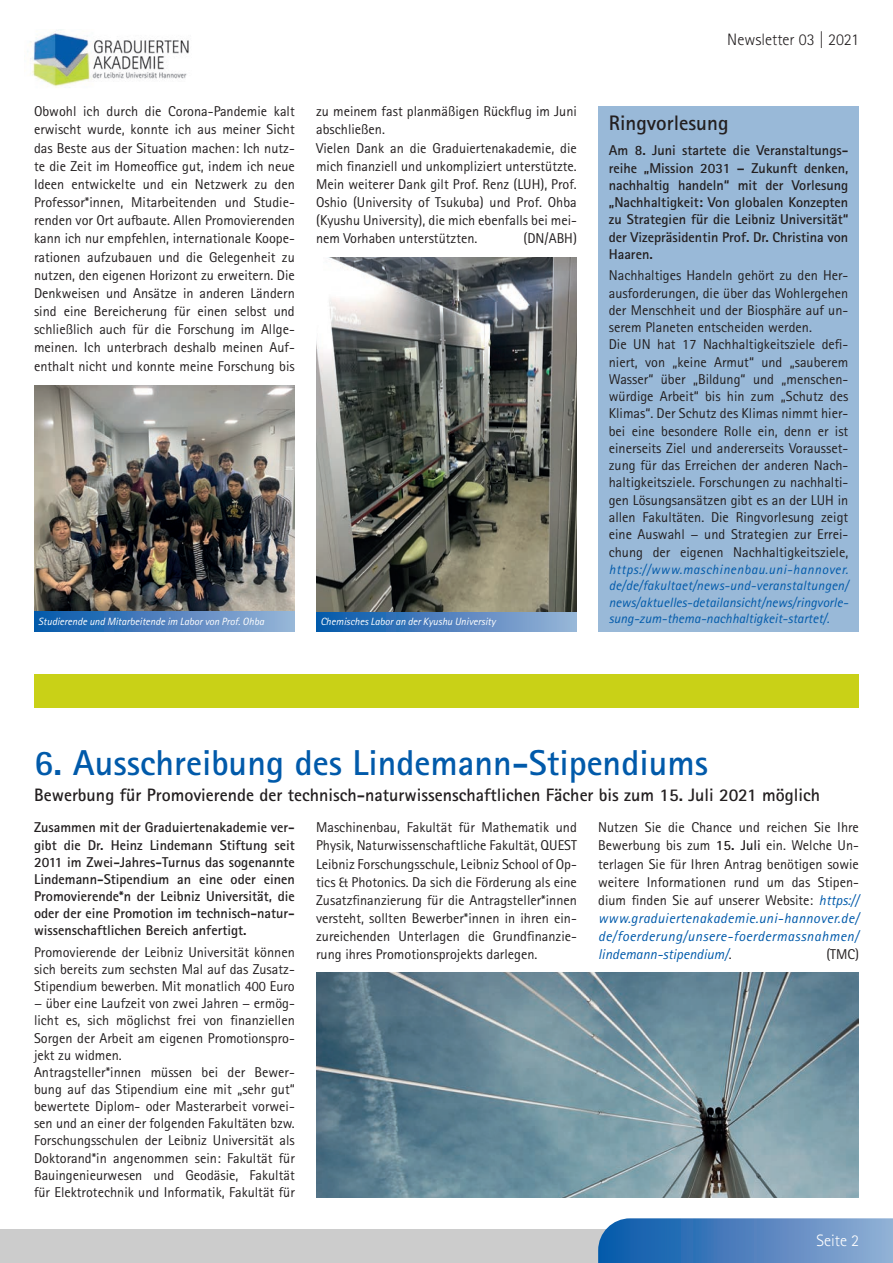
<style>
.page{position:relative;width:893px;height:1263px;background:#fff}
.page>*{position:absolute;margin:0;border:0;box-sizing:border-box;transform-origin:0 0}
.t1{font:700 36px "Rotis Sans Serif Std";color:#015aaa}
.t2{font:700 21px "Rotis Sans Serif Std";color:#231f20}
.t3{font:700 18px "Rotis Sans Serif Std";color:#231f20}
.t4{font:300 16.5px "Rotis Sans Serif Std";color:#231f20}
.t5{font:300 16.5px "Rotis Sans Serif Std";color:#fff}
.t6{font:14.25px/18.1px "Rotis Sans Serif Std";color:#231f20;text-align:justify}
.t7{font:700 14.25px/17.2px "Rotis Sans Serif Std";color:#231f20;text-align:justify}
.t8{font:italic 13.5px/16.4px "Rotis Sans Serif Std";color:#015aaa;text-align:justify}
.t9{font:italic 10.5px "Rotis Sans Serif Std";color:#fff}
.s1{font-weight:700}
.s2{font-style:italic;color:#015aaa}
</style>
<div class="page">
<div style="left:0;top:1229px;width:893px;height:34px;background:#ccc"></div>
<img style="left:27px;top:30px;width:162px;height:58px">
<svg style="left:598px;top:1218px;width:295px;height:45px;background:#5185c0"></svg>
<div style="left:598px;top:106px;width:261px;height:525px;background:#99b9d8"></div>
<img style="left:316px;top:972px;width:543px;height:225px">
<img style="left:34px;top:386px;width:261px;height:225px">
<div style="left:34px;top:611px;width:261px;height:20px;background:linear-gradient(to right,#0356a9,#9bb2d6)"></div>
<div style="left:316px;top:611px;width:261px;height:20px;background:linear-gradient(to right,#0356a9,#9bb2d6)"></div>
<img style="left:316px;top:257px;width:261px;height:354px">
<div style="left:34px;top:674px;width:825px;height:33px;background:#c9d117"></div>
<p class="t6" style="left:34px;top:102px;width:262px">Obwohl ich durch die Corona-Pandemie kalt erwischt wurde, konnte ich aus meiner Sicht das Beste aus der Situation machen: Ich nutz&shy;te die Zeit im Homeoffice gut, indem ich neue Ideen entwickelte und ein Netzwerk zu den Professor*innen, Mitarbeitenden und Studie&shy;renden vor Ort aufbaute. Allen Promovierenden kann ich nur empfehlen, internationale Koope&shy;rationen aufzubauen und die Gelegenheit zu nutzen, den eigenen Horizont zu erweitern. Die Denkweisen und Ansätze in anderen Ländern sind eine Bereicherung für einen selbst und schließlich auch für die Forschung im Allge&shy;meinen. Ich unterbrach deshalb meinen Auf&shy;enthalt nicht und konnte meine Forschung bis</p>
<p class="t6" style="left:316px;top:102px;width:262px;text-align:left">zu meinem fast planmäßigen Rückflug im Juni abschließen.<br>Vielen Dank an die Graduiertenakademie, die mich finanziell und unkompliziert unterstützte.<br>Mein weiterer Dank gilt Prof. Renz (LUH), Prof.<br>Oshio (University of Tsukuba) und Prof. Ohba (Kyushu University), die mich ebenfalls bei mei&shy;nem Vorhaben unterstützten.</p>
<p class="t6" style="left:523px;top:230px;width:55px">(DN/ABH)</p>
<p class="t9" style="left:38px;top:615px;width:227px">Studierende und Mitarbeitende im Labor von Prof. Ohba</p>
<p class="t9" style="left:320px;top:615px;width:177px">Chemisches Labor an der Kyushu University</p>
<p class="t4" style="left:727px;top:30px;width:133px">Newsletter 03 | 2021</p>
<h2 class="t2" style="left:609px;top:109px;width:121px">Ringvorlesung</h2>
<p class="t7" style="left:609px;top:142px;width:241px">Am 8. Juni startete die Veranstaltungs&shy;reihe „Mission 2031 – Zukunft denken, nachhaltig handeln“ mit der Vorlesung „Nachhaltigkeit: Von globalen Konzepten zu Strategien für die Leibniz Universität“ der Vizepräsidentin Prof. Dr. Christina von Haaren.</p>
<p class="t6" style="left:609px;top:267px;width:241px;line-height:17.2px;text-align:left">Nachhaltiges Handeln gehört zu den Her&shy;ausforderungen, die über das Wohlergehen der Menschheit und der Biosphäre auf un&shy;serem Planeten entscheiden werden.<br>Die UN hat 17 Nachhaltigkeitsziele defi&shy;niert, von „keine Armut“ und „sauberem Wasser“ über „Bildung“ und „menschen&shy;würdige Arbeit“ bis hin zum „Schutz des Klimas“. Der Schutz des Klimas nimmt hier&shy;bei eine besondere Rolle ein, denn er ist einerseits Ziel und andererseits Vorausset&shy;zung für das Erreichen der anderen Nach&shy;haltigkeitsziele. Forschungen zu nachhalti&shy;gen Lösungsansätzen gibt es an der LUH in allen Fakultäten. Die Ringvorlesung zeigt eine Auswahl − und Strategien zur Errei&shy;chung der eigenen Nachhaltigkeitsziele,</p>
<p class="t8" style="left:609px;top:561px;width:241px">https://www.maschinenbau.uni-hannover. de/de/fakultaet/news-und-veranstaltungen/ news/aktuelles-detailansicht/news/ringvorle&shy;sung-zum-thema-nachhaltigkeit-startet/.</p>
<h1 class="t1" style="left:34px;top:740px;width:675px">6. Ausschreibung des Lindemann-Stipendiums</h1>
<p class="t3" style="left:34px;top:784px;width:788px">Bewerbung für Promovierende der technisch-naturwissenschaftlichen Fächer bis zum 15. Juli 2021 möglich</p>
<p class="t7" style="left:34px;top:819px;width:262px">Zusammen mit der Graduiertenakademie ver&shy;gibt die Dr. Heinz Lindemann Stiftung seit 2011 im Zwei-Jahres-Turnus das sogenannte Lindemann-Stipendium an eine oder einen Promovierende*n der Leibniz Universität, die oder der eine Promotion im technisch-natur&shy;wissenschaftlichen Bereich anfertigt.</p>
<p class="t6" style="left:34px;top:943px;width:262px;line-height:17.1px;text-align:left">Promovierende der Leibniz Universität können sich bereits zum sechsten Mal auf das Zusatz-Stipendium bewerben. Mit monatlich 400 Euro − über eine Laufzeit von zwei Jahren − ermög&shy;licht es, sich möglichst frei von finanziellen Sorgen der Arbeit am eigenen Promotionspro&shy;jekt zu widmen.<br>Antragsteller*innen müssen bei der Bewer&shy;bung auf das Stipendium eine mit „sehr gut“ bewertete Diplom- oder Masterarbeit vorwei&shy;sen und an einer der folgenden Fakultäten bzw.<br>Forschungsschulen der Leibniz Universität als Doktorand*in angenommen sein: Fakultät für Bauingenieurwesen und Geodäsie, Fakultät für Elektrotechnik und Informatik, Fakultät für</p>
<p class="t6" style="left:316px;top:818px;width:262px">Maschinenbau, Fakultät für Mathematik und Physik, Naturwissenschaftliche Fakultät, QUEST Leibniz Forschungsschule, Leibniz School of Op&shy;tics &amp; Photonics. Da sich die Förderung als eine Zusatzfinanzierung für die Antragsteller*innen versteht, sollten Bewerber*innen in ihren ein&shy;zureichenden Unterlagen die Grundfinanzie&shy;rung ihres Promotionsprojekts darlegen.</p>
<p class="t6" style="left:598px;top:818px;width:262px">Nutzen Sie die Chance und reichen Sie Ihre Bewerbung bis zum <span class="s1">15. Juli</span> ein. Welche Un&shy;terlagen Sie für Ihren Antrag benötigen sowie weitere Informationen rund um das Stipen&shy;dium finden Sie auf unserer Website: <span class="s2">https:// www.graduiertenakademie.uni-hannover.de/ de/foerderung/unsere-foerdermassnahmen/ lindemann-stipendium/</span>.</p>
<p class="t6" style="left:826px;top:945px;width:34px">(TMC)</p>
<p class="t5" style="left:816px;top:1231px;width:44px">Seite 2</p>
</div>
